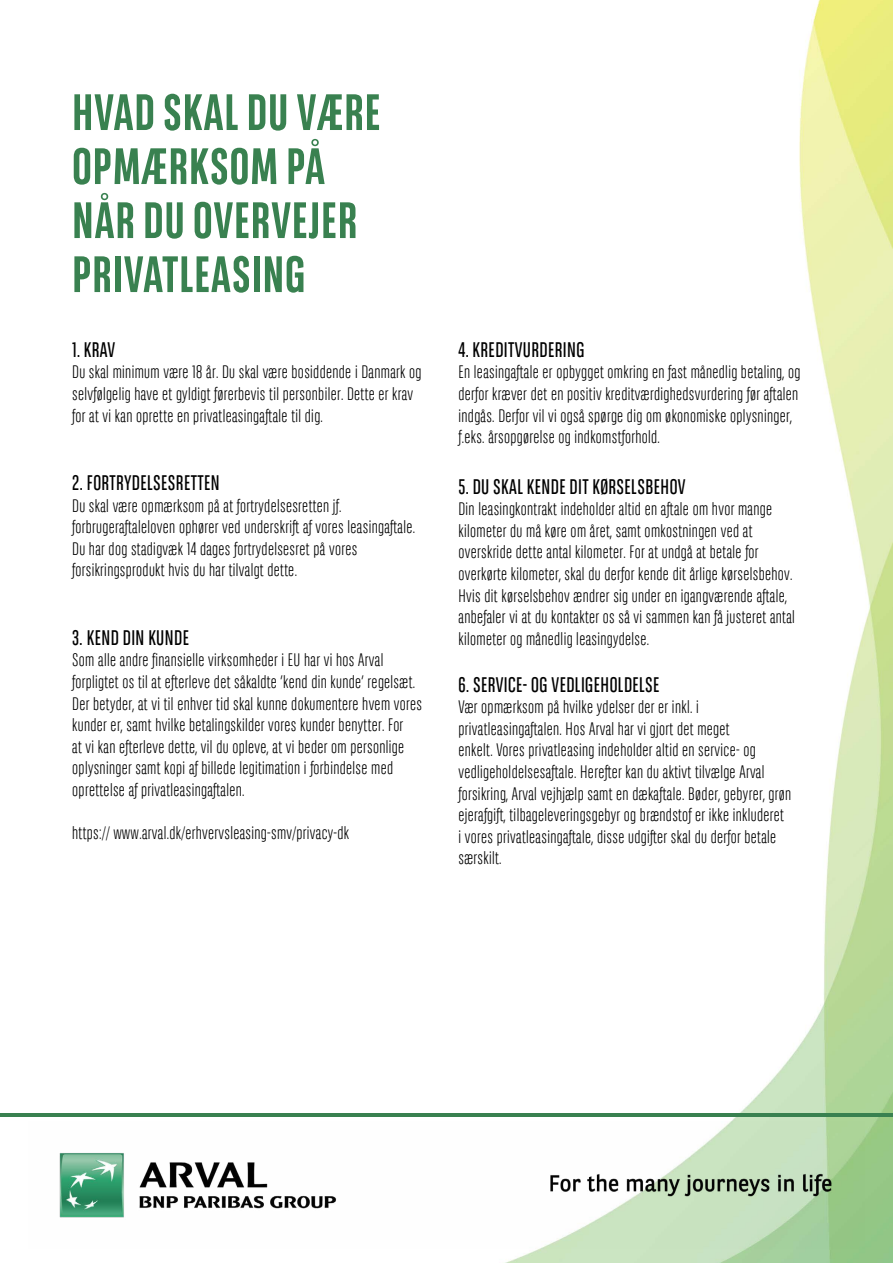
<style>
.page{position:relative;width:893px;height:1263px;background:#fff}
.page>*{position:absolute;margin:0;border:0;box-sizing:border-box;transform-origin:0 0}
.t1{font:700 51px/54px "BNPP Sans Condensed";letter-spacing:.02em;color:#398150}
.t2{font:21px "BNPP Sans Condensed";letter-spacing:.02em;color:#000}
.t3{font:300 18px/21.6px "BNPP Sans Condensed";letter-spacing:.02em;color:#000}
</style>
<div class="page">
<img style="left:505px;top:0;width:388px;height:1263px">
<img style="left:59px;top:1121px;width:805px;height:127px">
<hr style="left:0;top:1113px;width:893px;height:4px;background:#398150">
<h1 class="t1" style="left:72px;top:85px;width:310px">HVAD SKAL DU VÆRE<br>OPMÆRKSOM PÅ<br>NÅR DU OVERVEJER<br>PRIVATLEASING</h1>
<p class="t2" style="left:72px;top:336px;width:44px">1. KRAV</p>
<p class="t3" style="left:72px;top:361px;width:351px">Du skal minimum være 18 år. Du skal være bosiddende i Danmark og selvfølgelig have et gyldigt førerbevis til personbiler. Dette er krav for at vi kan oprette en privatleasingaftale til dig.</p>
<p class="t2" style="left:72px;top:469px;width:149px">2. FORTRYDELSESRETTEN</p>
<p class="t3" style="left:72px;top:494px;width:344px">Du skal være opmærksom på at fortrydelsesretten jf. forbrugeraftaleloven ophører ved underskrift af vores leasingaftale.<br>Du har dog stadigvæk 14 dages fortrydelsesret på vores forsikringsprodukt hvis du har tilvalgt dette.</p>
<p class="t2" style="left:72px;top:624px;width:118px">3. KEND DIN KUNDE</p>
<p class="t3" style="left:72px;top:649px;width:351px">Som alle andre finansielle virksomheder i EU har vi hos Arval forpligtet os til at efterleve det såkaldte ’kend din kunde’ regelsæt.<br>Der betyder, at vi til enhver tid skal kunne dokumentere hvem vores kunder er, samt hvilke betalingskilder vores kunder benytter. For<br>at vi kan efterleve dette, vil du opleve, at vi beder om personlige oplysninger samt kopi af billede legitimation i forbindelse med oprettelse af privatleasingaftalen.</p>
<p class="t3" style="left:72px;top:822px;width:278px">https:// www.arval.dk/erhvervsleasing-smv/privacy-dk</p>
<p class="t2" style="left:458px;top:336px;width:128px">4. KREDITVURDERING</p>
<p class="t3" style="left:458px;top:361px;width:343px">En leasingaftale er opbygget omkring en fast månedlig betaling, og derfor kræver det en positiv kreditværdighedsvurdering før aftalen indgås. Derfor vil vi også spørge dig om økonomiske oplysninger, f.eks. årsopgørelse og indkomstforhold.</p>
<p class="t2" style="left:458px;top:473px;width:228px">5. DU SKAL KENDE DIT KØRSELSBEHOV</p>
<p class="t3" style="left:458px;top:498px;width:338px">Din leasingkontrakt indeholder altid en aftale om hvor mange kilometer du må køre om året, samt omkostningen ved at overskride dette antal kilometer. For at undgå at betale for overkørte kilometer, skal du derfor kende dit årlige kørselsbehov.<br>Hvis dit kørselsbehov ændrer sig under en igangværende aftale, anbefaler vi at du kontakter os så vi sammen kan få justeret antal kilometer og månedlig leasingydelse.</p>
<p class="t2" style="left:458px;top:671px;width:203px">6. SERVICE- OG VEDLIGEHOLDELSE</p>
<p class="t3" style="left:458px;top:696px;width:334px">Vær opmærksom på hvilke ydelser der er inkl. i privatleasingaftalen. Hos Arval har vi gjort det meget<br>enkelt. Vores privatleasing indeholder altid en service- og vedligeholdelsesaftale. Herefter kan du aktivt tilvælge Arval forsikring, Arval vejhjælp samt en dækaftale. Bøder, gebyrer, grøn ejerafgift, tilbageleveringsgebyr og brændstof er ikke inkluderet<br>i vores privatleasingaftale, disse udgifter skal du derfor betale særskilt.</p>
</div>
